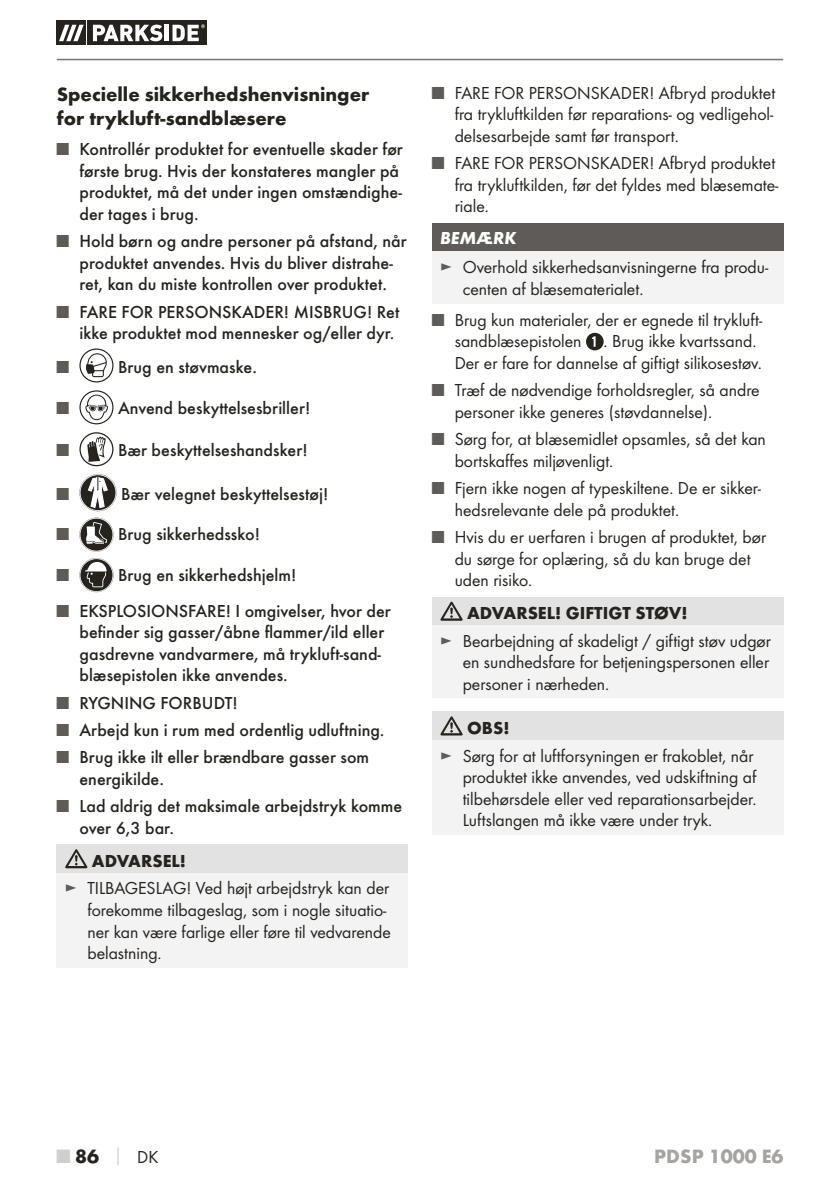
<style>
.page{position:relative;width:840px;height:1191px;background:#fff}
.page>*{position:absolute;margin:0;border:0;box-sizing:border-box;transform-origin:0 0}
.t1{font:700 20px/24px "Futura";color:#26231f}
.t2{font:700 20px "Futura";color:#a7a3a1}
.t3{font:18px/21.6px "Futura Boo";color:#26231f}
.t4{font:500 18px/21.6px "Futura";color:#26231f}
.t5{font:700 18px "Futura";color:#26231f}
.t6{font:18px "Futura Boo";color:#5f5b58}
.t7{font:italic 700 18px "Futura";color:#fff}
.s1{font-family:"Futura Boo";font-weight:400;color:#5f5b58}
.s2{color:#5f5b58}
.s3{color:#d1cfce}
.s4{font-size:18px;color:#d1cfce}
.s5{font-family:"Futura Boo";font-weight:400;font-size:18px}
</style>
<div class="page">
<hr style="left:57px;top:59px;width:725px;height:1px;background:#787472">
<svg style="left:57px;top:21px;width:29px;height:24px"></svg>
<div style="left:88px;top:21px;width:119px;height:24px;background:#26231f"></div>
<svg style="left:59px;top:25px;width:25px;height:16px"></svg>
<svg style="left:93px;top:25px;width:69px;height:16px"></svg>
<hr style="left:165px;top:25px;width:4px;height:16px;background:#fff">
<svg style="left:172px;top:24px;width:33px;height:17px"></svg>
<svg style="left:79px;top:348px;width:34px;height:34px"></svg>
<svg style="left:79px;top:390px;width:34px;height:34px"></svg>
<svg style="left:79px;top:432px;width:34px;height:34px"></svg>
<svg style="left:79px;top:474px;width:37px;height:37px"></svg>
<svg style="left:79px;top:517px;width:34px;height:34px"></svg>
<svg style="left:79px;top:558px;width:34px;height:34px"></svg>
<div style="left:57px;top:844px;width:351px;height:29px;background:#e3e2e2"></div>
<div style="left:57px;top:873px;width:351px;height:94px;background:#f3f3f4"></div>
<svg style="left:65px;top:849px;width:22px;height:19px"></svg>
<div style="left:432px;top:223px;width:350px;height:28px;background:#5f5b58"></div>
<div style="left:432px;top:251px;width:350px;height:53px;background:#f3f3f4"></div>
<svg style="left:586px;top:333px;width:17px;height:17px"></svg>
<div style="left:432px;top:597px;width:350px;height:28px;background:#e3e2e2"></div>
<div style="left:432px;top:625px;width:350px;height:73px;background:#f3f3f4"></div>
<svg style="left:440px;top:601px;width:22px;height:20px"></svg>
<div style="left:432px;top:712px;width:350px;height:28px;background:#e3e2e2"></div>
<div style="left:432px;top:740px;width:350px;height:94px;background:#f3f3f4"></div>
<svg style="left:440px;top:716px;width:22px;height:19px"></svg>
<p class="t1" style="left:57px;top:84px;width:314px">Specielle sikkerhedshenvisninger for trykluft-sandblæsere</p>
<p class="t4" style="left:79px;top:139px;width:325px;text-indent:-23px"><span class="s1">■</span> Kontrollér produktet for eventuelle skader før første brug. Hvis der konstateres mangler på produktet, må det under ingen omstændighe&shy;der tages i brug.</p>
<p class="t4" style="left:57px;top:231px;width:351px;text-align:center"><span class="s1">■</span> Hold børn og andre personer på afstand, når produktet anvendes. Hvis du bliver distrahe-<br>ret, kan du miste kontrollen over produktet.</p>
<p class="t4" style="left:57px;top:302px;width:344px;text-align:right"><span class="s1">■</span> FARE FOR PERSONSKADER! MISBRUG! Ret ikke produktet mod mennesker og/eller dyr.</p>
<p class="t6" style="left:57px;top:358px;width:14px">■</p>
<p class="t4" style="left:118px;top:357px;width:140px">Brug en støvmaske.</p>
<p class="t6" style="left:57px;top:400px;width:14px">■</p>
<p class="t4" style="left:118px;top:398px;width:194px">Anvend beskyttelsesbriller!</p>
<p class="t6" style="left:57px;top:442px;width:14px">■</p>
<p class="t4" style="left:118px;top:440px;width:191px">Bær beskyttelseshandsker!</p>
<p class="t6" style="left:57px;top:485px;width:14px">■</p>
<p class="t4" style="left:121px;top:484px;width:209px">Bær velegnet beskyttelsestøj!</p>
<p class="t6" style="left:57px;top:526px;width:14px">■</p>
<p class="t4" style="left:118px;top:524px;width:143px">Brug sikkerhedssko!</p>
<p class="t6" style="left:57px;top:566px;width:14px">■</p>
<p class="t4" style="left:118px;top:565px;width:180px">Brug en sikkerhedshjelm!</p>
<p class="t4" style="left:79px;top:600px;width:313px;text-indent:-23px"><span class="s1">■</span> EKSPLOSIONSFARE! I omgivelser, hvor der befinder sig gasser/åbne flammer/ild eller gasdrevne vandvarmere, må trykluft-sand&shy;blæsepistolen ikke anvendes.</p>
<p class="t4" style="left:57px;top:693px;width:182px"><span class="s1">■</span> RYGNING FORBUDT!</p>
<p class="t4" style="left:57px;top:720px;width:329px"><span class="s1">■</span> Arbejd kun i rum med ordentlig udluftning.</p>
<p class="t4" style="left:79px;top:747px;width:291px;text-indent:-23px"><span class="s1">■</span> Brug ikke ilt eller brændbare gasser som energikilde.</p>
<p class="t4" style="left:79px;top:796px;width:324px;text-indent:-23px"><span class="s1">■</span> Lad aldrig det maksimale arbejdstryk komme over 6,3 bar.</p>
<p class="t5" style="left:92px;top:853px;width:96px">ADVARSEL!</p>
<p class="t3" style="left:87px;top:878px;width:304px;text-indent:-23px"><span class="s2">►</span> TILBAGESLAG! Ved højt arbejdstryk kan der forekomme tilbageslag, som i nogle situatio&shy;ner kan være farlige eller føre til vedvarende belastning.</p>
<p class="t3" style="left:454px;top:83px;width:322px;text-align:justify;text-indent:-23px"><span class="s2">■</span> FARE FOR PERSONSKADER! Afbryd produktet fra trykluftkilden før reparations- og vedligehol&shy;delsesarbejde samt før transport.</p>
<p class="t3" style="left:454px;top:153px;width:325px;text-indent:-23px"><span class="s2">■</span> FARE FOR PERSONSKADER! Afbryd produktet fra trykluftkilden, før det fyldes med blæsemate&shy;riale.</p>
<p class="t7" style="left:440px;top:232px;width:78px">BEMÆRK</p>
<p class="t3" style="left:462px;top:257px;width:307px;text-indent:-23px"><span class="s2">►</span> Overhold sikkerhedsanvisningerne fra produ&shy;centen af blæsematerialet.</p>
<p class="t3" style="left:454px;top:310px;width:309px;text-indent:-23px"><span class="s2">■</span> Brug kun materialer, der er egnede til trykluft&shy;sandblæsepistolen . Brug ikke kvartssand.<br>Der er fare for dannelse af giftigt silikosestøv.</p>
<p class="t3" style="left:454px;top:380px;width:306px;text-indent:-23px"><span class="s2">■</span> Træf de nødvendige forholdsregler, så andre personer ikke generes (støvdannelse).</p>
<p class="t3" style="left:454px;top:429px;width:312px;text-indent:-23px"><span class="s2">■</span> Sørg for, at blæsemidlet opsamles, så det kan bortskaffes miljøvenligt.</p>
<p class="t3" style="left:454px;top:478px;width:308px;text-indent:-23px"><span class="s2">■</span> Fjern ikke nogen af typeskiltene. De er sikker&shy;hedsrelevante dele på produktet.</p>
<p class="t3" style="left:454px;top:527px;width:313px;text-indent:-23px"><span class="s2">■</span> Hvis du er uerfaren i brugen af produktet, bør du sørge for oplæring, så du kan bruge det uden risiko.</p>
<p class="t5" style="left:467px;top:605px;width:222px">ADVARSEL! GIFTIGT STØV!</p>
<p class="t3" style="left:462px;top:631px;width:309px;text-align:justify;text-indent:-23px"><span class="s2">►</span> Bearbejdning af skadeligt / giftigt støv udgør en sundhedsfare for betjeningspersonen eller personer i nærheden.</p>
<p class="t5" style="left:467px;top:720px;width:44px">OBS!</p>
<p class="t3" style="left:462px;top:745px;width:295px;text-indent:-23px"><span class="s2">►</span> Sørg for at luftforsyningen er frakoblet, når produktet ikke anvendes, ved udskiftning af tilbehørsdele eller ved reparationsarbejder.<br>Luftslangen må ikke være under tryk.</p>
<p class="t1" style="left:57px;top:1145px;width:103px"><span class="s3">■</span> 86 <span class="s4">│</span> <span class="s5">DK</span></p>
<p class="t2" style="left:654px;top:1147px;width:131px">PDSP 1000 E6</p>
</div>
